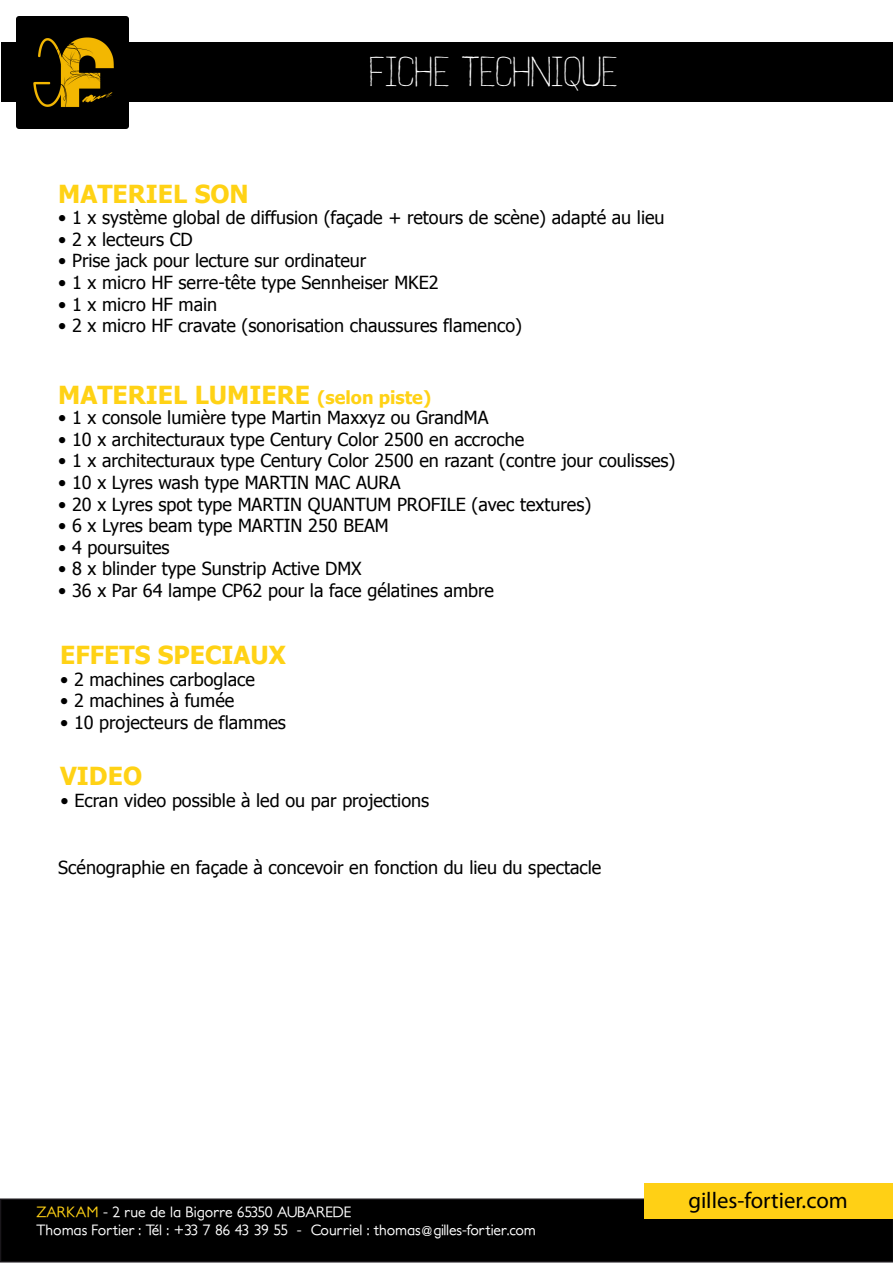
<style>
.page{position:relative;width:893px;height:1263px;background:#fff}
.page>*{position:absolute;margin:0;border:0;box-sizing:border-box;transform-origin:0 0}
.t1{font:39px "Verano";color:#fff}
.t2{font:700 24.9px "Tahoma";color:#ffd215}
.t3{font:22.65px "Myriad Pro";color:#000}
.t4{font:18px "Tahoma";color:#000}
.t5{font:500 15px "Petita";color:#fff}
.s1{font-size:18px}
.s2{color:#ffd215}
</style>
<div class="page">
<div style="left:0;top:1198px;width:893px;height:64px;background:#000"></div>
<div style="left:644px;top:1183px;width:249px;height:35px;background:#ffd015"></div>
<div style="left:1px;top:42px;width:892px;height:60px;background:#000"></div>
<img style="left:16px;top:16px;width:113px;height:113px">
<h2 class="t2" style="left:58px;top:176px;width:192px">MATERIEL SON</h2>
<h1 class="t1" style="left:369px;top:49px;width:250px">FICHE TECHNIQUE</h1>
<p class="t4" style="left:58px;top:206px;width:608px">• 1 x système global de diffusion (façade + retours de scène) adapté au lieu</p>
<p class="t4" style="left:58px;top:227px;width:136px">• 2 x lecteurs CD</p>
<p class="t4" style="left:58px;top:249px;width:310px">• Prise jack pour lecture sur ordinateur</p>
<p class="t4" style="left:58px;top:270px;width:382px">• 1 x micro HF serre-tête type Sennheiser MKE2</p>
<p class="t4" style="left:58px;top:292px;width:161px">• 1 x micro HF main</p>
<p class="t4" style="left:58px;top:314px;width:465px">• 2 x micro HF cravate (sonorisation chaussures flamenco)</p>
<h2 class="t2" style="left:58px;top:377px;width:374px">MATERIEL LUMIERE <span class="s1">(selon piste)</span></h2>
<p class="t4" style="left:58px;top:405px;width:432px">• 1 x console lumière type Martin Maxxyz ou GrandMA</p>
<p class="t4" style="left:58px;top:427px;width:467px">• 10 x architecturaux type Century Color 2500 en accroche</p>
<p class="t4" style="left:58px;top:449px;width:619px">• 1 x architecturaux type Century Color 2500 en razant (contre jour coulisses)</p>
<p class="t4" style="left:58px;top:470px;width:344px">• 10 x Lyres wash type MARTIN MAC AURA</p>
<p class="t4" style="left:58px;top:492px;width:534px">• 20 x Lyres spot type MARTIN QUANTUM PROFILE (avec textures)</p>
<p class="t4" style="left:58px;top:513px;width:332px">• 6 x Lyres beam type MARTIN 250 BEAM</p>
<p class="t4" style="left:58px;top:535px;width:113px">• 4 poursuites</p>
<p class="t4" style="left:58px;top:557px;width:305px">• 8 x blinder type Sunstrip Active DMX</p>
<p class="t4" style="left:58px;top:578px;width:437px">• 36 x Par 64 lampe CP62 pour la face gélatines ambre</p>
<h2 class="t2" style="left:60px;top:637px;width:227px">EFFETS SPECIAUX</h2>
<p class="t4" style="left:60px;top:667px;width:196px">• 2 machines carboglace</p>
<p class="t4" style="left:60px;top:688px;width:176px">• 2 machines à fumée</p>
<p class="t4" style="left:60px;top:710px;width:227px">• 10 projecteurs de flammes</p>
<h2 class="t2" style="left:60px;top:759px;width:83px">VIDEO</h2>
<p class="t4" style="left:61px;top:788px;width:370px">• Ecran video possible à led ou par projections</p>
<p class="t4" style="left:58px;top:855px;width:545px">Scénographie en façade à concevoir en fonction du lieu du spectacle</p>
<p class="t5" style="left:36px;top:1203px;width:316px"><span class="s2">ZARKAM</span> - 2 rue de la Bigorre 65350 AUBAREDE</p>
<p class="t5" style="left:36px;top:1221px;width:501px">Thomas Fortier : Tél : +33 7 86 43 39 55 - Courriel : thomas@gilles-fortier.com</p>
<p class="t3" style="left:688px;top:1186px;width:161px">gilles-fortier.com</p>
</div>
